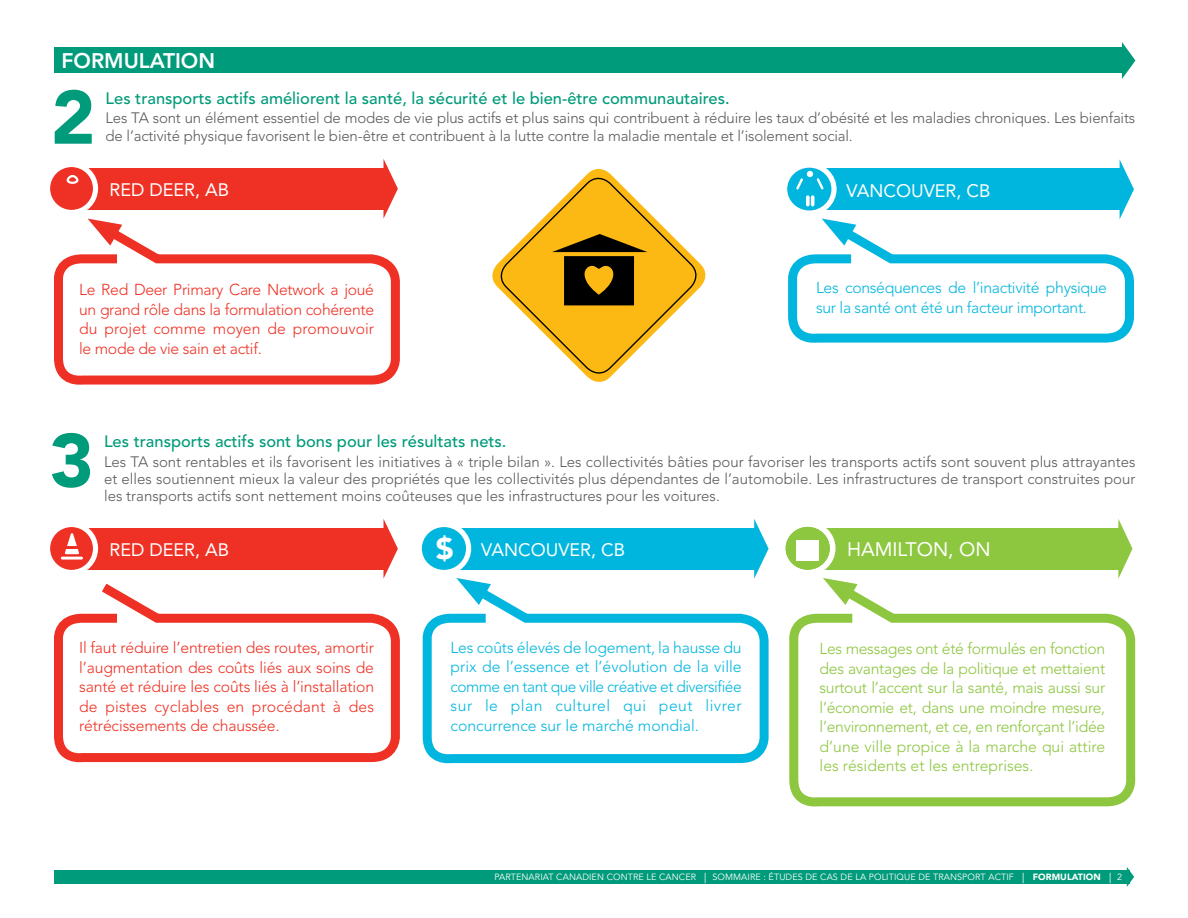
<style>
.page{position:relative;width:1188px;height:918px;background:#fff}
.page>*{position:absolute;margin:0;border:0;box-sizing:border-box;transform-origin:0 0}
.t1{font:900 75px "Avenir";color:#009b7a}
.t2{font:900 30px "Avenir";color:#fff}
.t3{font:800 21px "Avenir";color:#fff}
.t4{font:19.5px "Avenir";color:#fff}
.t5{font:18px "Avenir";color:#fff}
.t6{font:500 16.5px "Avenir";color:#009b7a}
.t7{font:300 15.75px/19.5px "Avenir";letter-spacing:-.01em;color:#ee3124;text-align:justify}
.t8{font:300 15.75px/19.5px "Avenir";color:#8dc63f;text-align:justify}
.t9{font:300 15.75px/19.5px "Avenir";letter-spacing:-.02em;color:#00b6de}
.t10{font:300 15px/17.2px "Avenir";color:#58595b}
.t11{font:9px "Avenir";letter-spacing:.01em;color:#fff}
.s1{font-weight:500;font-size:16.5px}
.s2{font-weight:300;font-size:13.5px}
.s3{font-weight:900}
</style>
<div class="page">
<div style="left:54px;top:48px;width:1070px;height:25px;background:#009b7a"></div>
<svg style="left:1122px;top:42px;width:13px;height:37px"></svg>
<div style="left:54px;top:870px;width:1075px;height:13px;background:#009b7a"></div>
<svg style="left:1127px;top:867px;width:7px;height:20px"></svg>
<div style="left:819px;top:168px;width:302px;height:42px;background:#00b6de"></div>
<svg style="left:1120px;top:160px;width:14px;height:56px"></svg>
<svg style="left:785px;top:165px;width:49px;height:48px"></svg>
<div style="left:782px;top:163px;width:55px;height:53px;border:5px solid #fff;border-radius:50%"></div>
<svg style="left:54px;top:216px;width:346px;height:169px"></svg>
<svg style="left:88px;top:219px;width:34px;height:27px"></svg>
<svg style="left:788px;top:216px;width:346px;height:127px"></svg>
<svg style="left:822px;top:219px;width:34px;height:27px"></svg>
<div style="left:84px;top:168px;width:301px;height:41px;background:#ee3124"></div>
<svg style="left:384px;top:160px;width:14px;height:59px"></svg>
<svg style="left:48px;top:165px;width:48px;height:47px"></svg>
<div style="left:45px;top:162px;width:53px;height:53px;border:5px solid #fff;border-radius:50%"></div>
<svg style="left:54px;top:575px;width:346px;height:188px"></svg>
<div style="left:84px;top:528px;width:301px;height:41px;background:#ee3124"></div>
<svg style="left:384px;top:520px;width:14px;height:59px"></svg>
<svg style="left:48px;top:525px;width:48px;height:47px"></svg>
<div style="left:45px;top:522px;width:53px;height:53px;border:5px solid #fff;border-radius:50%"></div>
<div style="left:454px;top:528px;width:302px;height:41px;background:#00b6de"></div>
<svg style="left:754px;top:519px;width:15px;height:56px"></svg>
<div style="left:419px;top:525px;width:50px;height:47px;background:#00b6de;border-radius:50%"></div>
<div style="left:417px;top:522px;width:54px;height:53px;border:5px solid #fff;border-radius:50%"></div>
<svg style="left:422px;top:575px;width:347px;height:189px"></svg>
<svg style="left:456px;top:578px;width:35px;height:27px"></svg>
<div style="left:825px;top:528px;width:295px;height:41px;background:#8dc63f"></div>
<svg style="left:1118px;top:519px;width:15px;height:56px"></svg>
<svg style="left:783px;top:524px;width:50px;height:49px"></svg>
<div style="left:780px;top:521px;width:56px;height:55px;border:6px solid #fff;border-radius:50%"></div>
<div style="left:786px;top:527px;width:44px;height:43px;background:#8dc63f;border-radius:50%"></div>
<svg style="left:789px;top:575px;width:347px;height:232px"></svg>
<svg style="left:823px;top:578px;width:35px;height:27px"></svg>
<svg style="left:495px;top:172px;width:207px;height:207px"></svg>
<svg style="left:794px;top:171px;width:32px;height:34px"></svg>
<div style="left:796px;top:540px;width:23px;height:20px;background:#fff"></div>
<svg style="left:65px;top:174px;width:15px;height:19px"></svg>
<svg style="left:65px;top:533px;width:14px;height:21px"></svg>
<hr style="left:61px;top:557px;width:22px;height:3px;background:#fff">
<hr style="left:64px;top:546px;width:18px;height:3px;background:#ee3124">
<p class="t3" style="left:62px;top:48px;width:155px">FORMULATION</p>
<p class="t6" style="left:106px;top:89px;width:626px">Les transports actifs améliorent la santé, la sécurité et le bien-être communautaires.</p>
<p class="t10" style="left:106px;top:109px;width:1031px">Les TA sont un élément essentiel de modes de vie plus actifs et plus sains qui contribuent à réduire les taux d’obésité et les maladies chroniques. Les bienfaits de l’activité physique favorisent le bien-être et contribuent à la lutte contre la maladie mentale et l’isolement social.</p>
<h1 class="t1" style="left:51px;top:72px;width:46px">2</h1>
<p class="t5" style="left:110px;top:179px;width:121px">RED DEER, AB</p>
<p class="t7" style="left:79px;top:280px;width:296px">Le Red Deer Primary Care Network a joué un grand rôle dans la formulation cohérente du projet comme moyen de promouvoir le mode de vie sain et actif.</p>
<p class="t5" style="left:847px;top:180px;width:145px">VANCOUVER, CB</p>
<p class="t9" style="left:816px;top:278px;width:293px">Les conséquences de l’inactivité physique sur la santé ont été un facteur important.</p>
<p class="t1" style="left:50px;top:415px;width:46px">3</p>
<p class="t6" style="left:104px;top:432px;width:404px">Les transports actifs sont bons pour les résultats nets.</p>
<p class="t10" style="left:104px;top:453px;width:1033px">Les TA sont rentables et ils favorisent les initiatives à « triple bilan ». Les collectivités bâties pour favoriser les transports actifs sont souvent plus attrayantes et elles soutiennent mieux la valeur des propriétés que les collectivités plus dépendantes de l’automobile. Les infrastructures de transport construites pour</p>
<p class="t10" style="left:104px;top:487px;width:617px">les transports actifs sont nettement moins coûteuses que les infrastructures pour les voitures.</p>
<p class="t2" style="left:436px;top:530px;width:19px">$</p>
<p class="t5" style="left:110px;top:539px;width:121px">RED DEER, AB</p>
<p class="t5" style="left:481px;top:539px;width:145px">VANCOUVER, CB</p>
<p class="t4" style="left:789px;top:537px;width:203px"><span class="s1">HAM</span> HAMILTON, ON</p>
<p class="t7" style="left:79px;top:638px;width:296px">Il faut réduire l’entretien des routes, amortir l’augmentation des coûts liés aux soins de santé et réduire les coûts liés à l’installation de pistes cyclables en procédant à des rétrécissements de chaussée.</p>
<p class="t9" style="left:451px;top:638px;width:293px;text-align:justify">Les coûts élevés de logement, la hausse du prix de l’essence et l’évolution de la ville comme en tant que ville créative et diversifiée sur le plan culturel qui peut livrer concurrence sur le marché mondial.</p>
<p class="t8" style="left:820px;top:639px;width:287px">Les messages ont été formulés en fonction des avantages de la politique et mettaient surtout l’accent sur la santé, mais aussi sur l’économie et, dans une moindre mesure, l’environnement, et ce, en renforçant l’idée d’une ville propice à la marche qui attire les résidents et les entreprises.</p>
<p class="t11" style="left:495px;top:872px;width:629px">PARTENARIAT CANADIEN CONTRE LE CANCER <span class="s2">|</span> SOMMAIRE : ÉTUDES DE CAS DE LA POLITIQUE DE TRANSPORT ACTIF <span class="s2">|</span> <span class="s3">FORMULATION</span> <span class="s2">|</span> 2</p>
</div>
